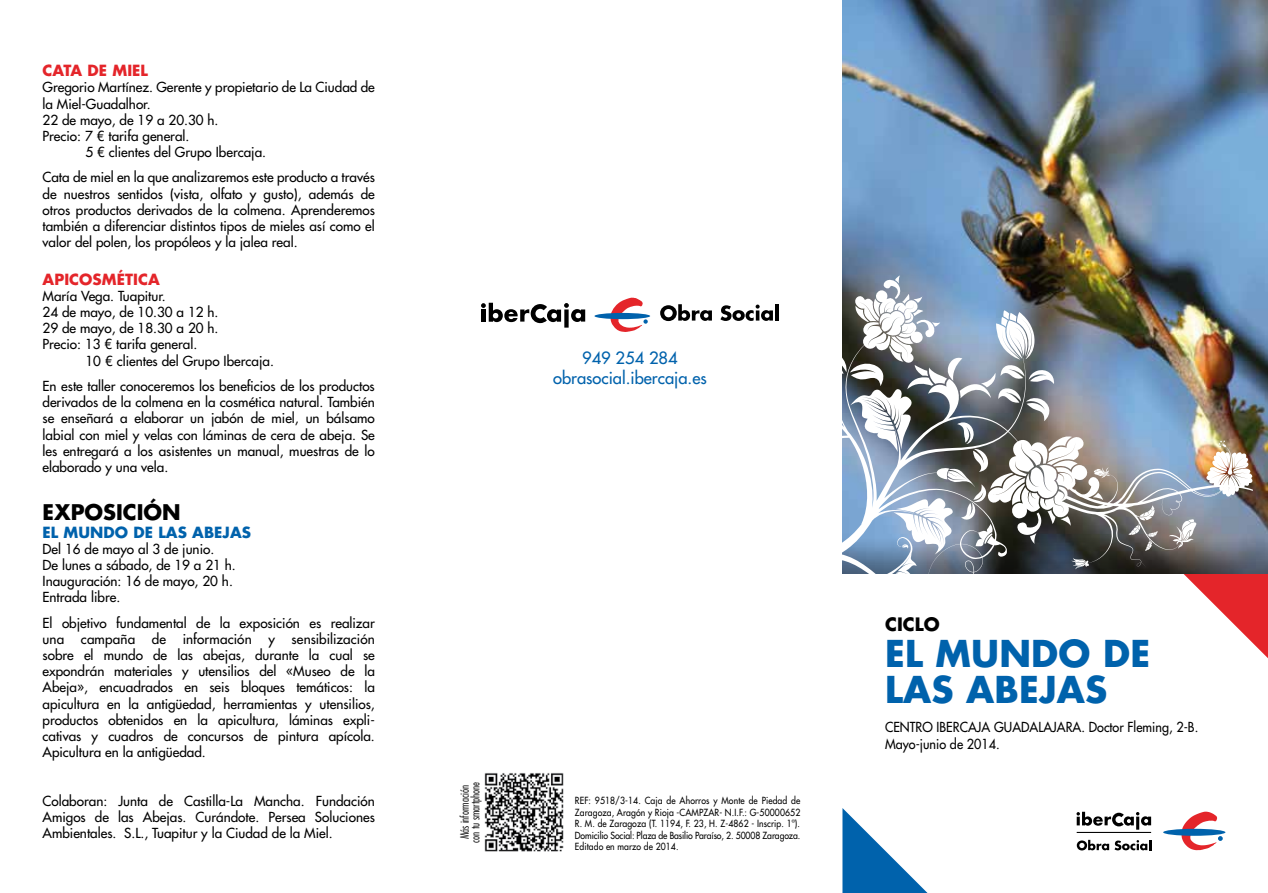
<style>
.page{position:relative;width:1268px;height:893px;background:#fff}
.page>*{position:absolute;margin:0;border:0;box-sizing:border-box;transform-origin:0 0}
.t1{font:700 36px/36px "Futura Std";letter-spacing:.005em;color:#0062ac}
.t2{font:700 21px "Futura Std";color:#000}
.t3{font:700 18px "Futura Std";letter-spacing:.005em;color:#000}
.t4{font:500 16.5px/19.8px "Futura Std";color:#0062ac;text-align:center}
.t5{font:700 15px "Futura Std";letter-spacing:.005em;color:#e4252a}
.t6{font:700 15px "Futura Std";letter-spacing:.005em;color:#0062ac}
.t7{font:500 13.5px/16.2px "Futura Std";color:#000;text-align:justify}
.t8{font:500 13.5px/16.2px "Futura Std";color:#000;scale:.93 1}
.t9{font:300 condensed 11.25px/10.8px "Futura Std";color:#000;text-align:center}
.t10{font:500 9.6px/11.6px "Futura Std";letter-spacing:-.01em;color:#000;text-align:justify;scale:.9 1}
</style>
<div class="page">
<svg style="left:1250px;top:573px;width:17px;height:84px"></svg>
<img style="left:842px;top:0;width:425px;height:513px">
<img style="left:1253px;top:513px;width:14px;height:60px">
<img style="left:756px;top:275px;width:497px;height:365px">
<svg style="left:1162px;top:829px;width:63px;height:7px"></svg>
<svg style="left:1181px;top:812px;width:41px;height:38px"></svg>
<svg style="left:1076px;top:812px;width:74px;height:18px"></svg>
<hr style="left:1076px;top:832px;width:74px;height:1px;background:#000">
<svg style="left:1076px;top:840px;width:32px;height:10px"></svg>
<svg style="left:1114px;top:840px;width:36px;height:10px"></svg>
<svg style="left:842px;top:808px;width:85px;height:85px"></svg>
<svg style="left:481px;top:303px;width:104px;height:25px"></svg>
<svg style="left:660px;top:304px;width:51px;height:17px"></svg>
<svg style="left:720px;top:305px;width:52px;height:16px"></svg>
<hr style="left:775px;top:304px;width:3px;height:17px;background:#000">
<div style="left:594px;top:313px;width:56px;height:6px;background:#0062ac;border-radius:50%"></div>
<svg style="left:610px;top:298px;width:37px;height:34px"></svg>
<img style="left:484px;top:773px;width:80px;height:79px">
<p class="t5" style="left:43px;top:61px;width:107px">CATA DE MIEL</p>
<p class="t7" style="left:43px;top:79px;width:334px">Gregorio Martínez. Gerente y propietario de La Ciudad de</p>
<p class="t7" style="left:43px;top:96px;width:109px">la Miel-Guadalhor.</p>
<p class="t7" style="left:43px;top:112px;width:177px">22 de mayo, de 19 a 20.30 h.</p>
<p class="t7" style="left:43px;top:128px;width:148px">Precio: 7 € tarifa general.</p>
<p class="t7" style="left:85px;top:144px;width:182px">5 € clientes del Grupo Ibercaja.</p>
<p class="t7" style="left:43px;top:169px;width:334px">Cata de miel en la que analizaremos este producto a través de nuestros sentidos (vista, olfato y gusto), además de otros productos derivados de la colmena. Aprenderemos también a diferenciar distintos tipos de mieles así como el valor del polen, los propóleos y la jalea real.</p>
<p class="t5" style="left:43px;top:269px;width:119px">APICOSMÉTICA</p>
<p class="t7" style="left:43px;top:288px;width:177px;text-align:left">María Vega. Tuapitur.<br>24 de mayo, de 10.30 a 12 h.<br>29 de mayo, de 18.30 a 20 h.<br>Precio: 13 € tarifa general.</p>
<p class="t7" style="left:43px;top:348px;width:334px;line-height:25.2px;text-indent:43px">10 € clientes del Grupo Ibercaja.<br>En este taller conoceremos los beneficios de los productos</p>
<p class="t7" style="left:43px;top:394px;width:334px">derivados de la colmena en la cosmética natural. También se enseñará a elaborar un jabón de miel, un bálsamo labial con miel y velas con láminas de cera de abeja. Se les entregará a los asistentes un manual, muestras de lo elaborado y una vela.</p>
<h2 class="t2" style="left:43px;top:498px;width:140px">EXPOSICIÓN</h2>
<p class="t6" style="left:43px;top:522px;width:210px">EL MUNDO DE LAS ABEJAS</p>
<p class="t7" style="left:43px;top:541px;width:195px;text-align:left">Del 16 de mayo al 3 de junio.<br>De lunes a sábado, de 19 a 21 h.<br>Inauguración: 16 de mayo, 20 h.<br>Entrada libre.</p>
<p class="t7" style="left:43px;top:615px;width:334px">El objetivo fundamental de la exposición es realizar una campaña de información y sensibilización sobre el mundo de las abejas, durante la cual se expondrán materiales y utensilios del «Museo de la Abeja», encuadrados en seis bloques temáticos: la apicultura en la antigüedad, herramientas y utensilios, productos obtenidos en la apicultura, láminas expli&shy;cativas y cuadros de concursos de pintura apícola.<br>Apicultura en la antigüedad.</p>
<p class="t7" style="left:43px;top:793px;width:334px">Colaboran: Junta de Castilla-La Mancha. Fundación Amigos de las Abejas. Curándote. Persea Soluciones Ambientales. S.L., Tuapitur y la Ciudad de la Miel.</p>
<p class="t4" style="left:553px;top:348px;width:155px">949 254 284 obrasocial.ibercaja.es</p>
<p class="t9" style="left:459px;top:843px;width:63px;rotate:-90deg">Más información con tu smartphone</p>
<p class="t10" style="left:575px;top:795px;width:252px">REF: 9518/3-14. Caja de Ahorros y Monte de Piedad de Zaragoza, Aragón y Rioja -CAMPZAR- N.I.F.: G-50000652<br>R. M. de Zaragoza (T. 1194, F. 23, H. Z-4862 - Inscrip. 1ª).<br>Domicilio Social: Plaza de Basilio Paraíso, 2. 50008 Zaragoza.<br>Editado en marzo de 2014.</p>
<h3 class="t3" style="left:884px;top:612px;width:56px">CICLO</h3>
<h1 class="t1" style="left:884px;top:635px;width:267px">EL MUNDO DE<br>LAS ABEJAS</h1>
<p class="t8" style="left:884px;top:719px;width:338px">CENTRO IBERCAJA GUADALAJARA. Doctor Fleming, 2-B.<br>Mayo-junio de 2014.</p>
</div>
